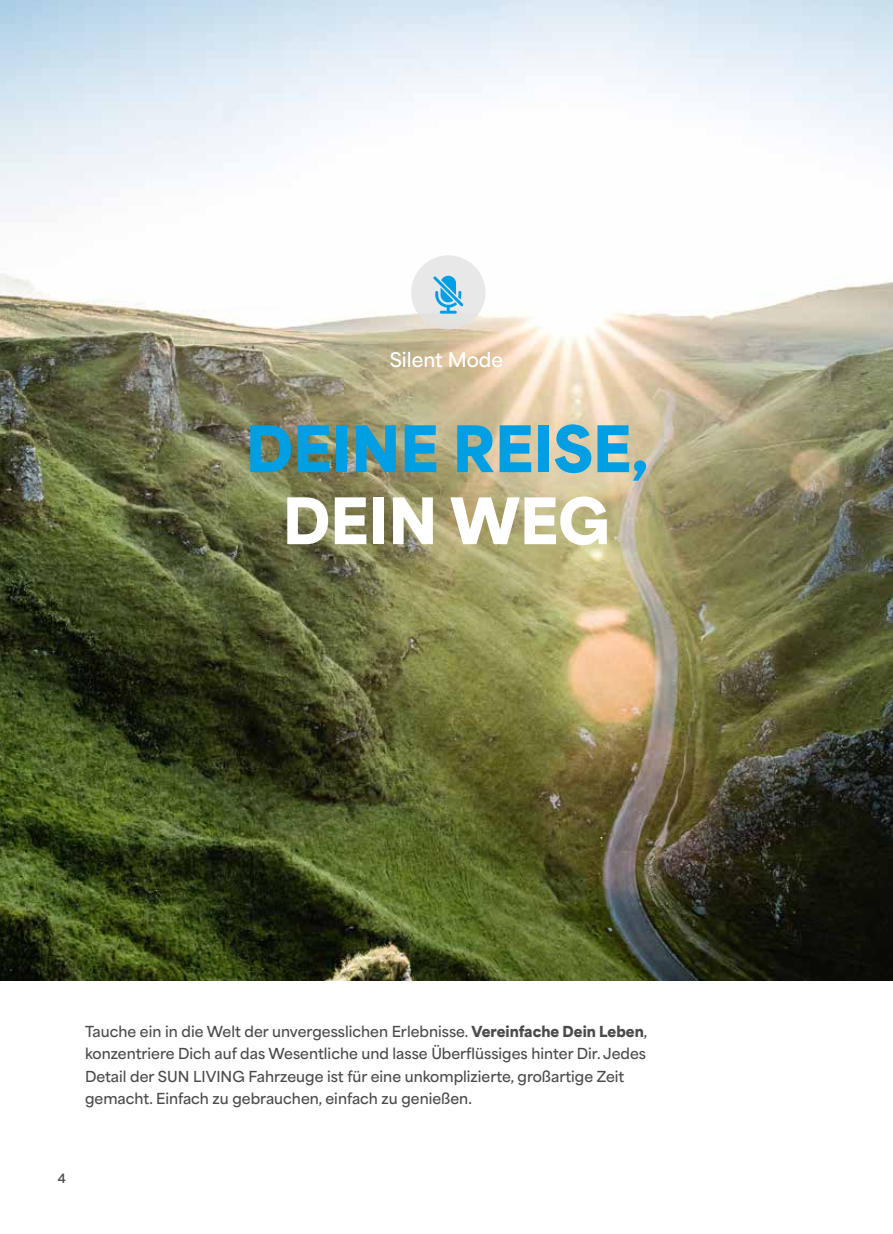
<style>
.page{position:relative;width:893px;height:1234px;background:#fff}
.page>*{position:absolute;margin:0;border:0;box-sizing:border-box;transform-origin:0 0}
.t1{font:900 60px "Area Normal";color:#009fe3}
.t2{font:900 60px "Area Normal";color:#fff}
.t3{font:600 18.9px "Area Normal";color:#fff}
.t4{font:600 14.25px/22.5px "Area Normal";color:#4a4a49}
.t5{font:700 12px "Area Normal";color:#4a4a49}
.s1{font-weight:900}
</style>
<div class="page">
<img style="left:0;top:0;width:893px;height:980px">
<div style="left:411px;top:255px;width:74px;height:74px;background:#e3e3e3;border-radius:50%"></div>
<svg style="left:433px;top:276px;width:30px;height:37px"></svg>
<h2 class="t3" style="left:390px;top:342px;width:115px">Silent Mode</h2>
<h1 class="t1" style="left:246px;top:394px;width:404px">DEINE REISE,</h1>
<h1 class="t2" style="left:283px;top:466px;width:329px">DEIN WEG</h1>
<p class="t4" style="left:85px;top:1018px;width:564px">Tauche ein in die Welt der unvergesslichen Erlebnisse. <span class="s1">Vereinfache Dein Leben</span>, konzentriere Dich auf das Wesentliche und lasse Überflüssiges hinter Dir. Jedes Detail der SUN LIVING Fahrzeuge ist für eine unkomplizierte, großartige Zeit gemacht. Einfach zu gebrauchen, einfach zu genießen.</p>
<p class="t5" style="left:58px;top:1167px;width:10px">4</p>
</div>
